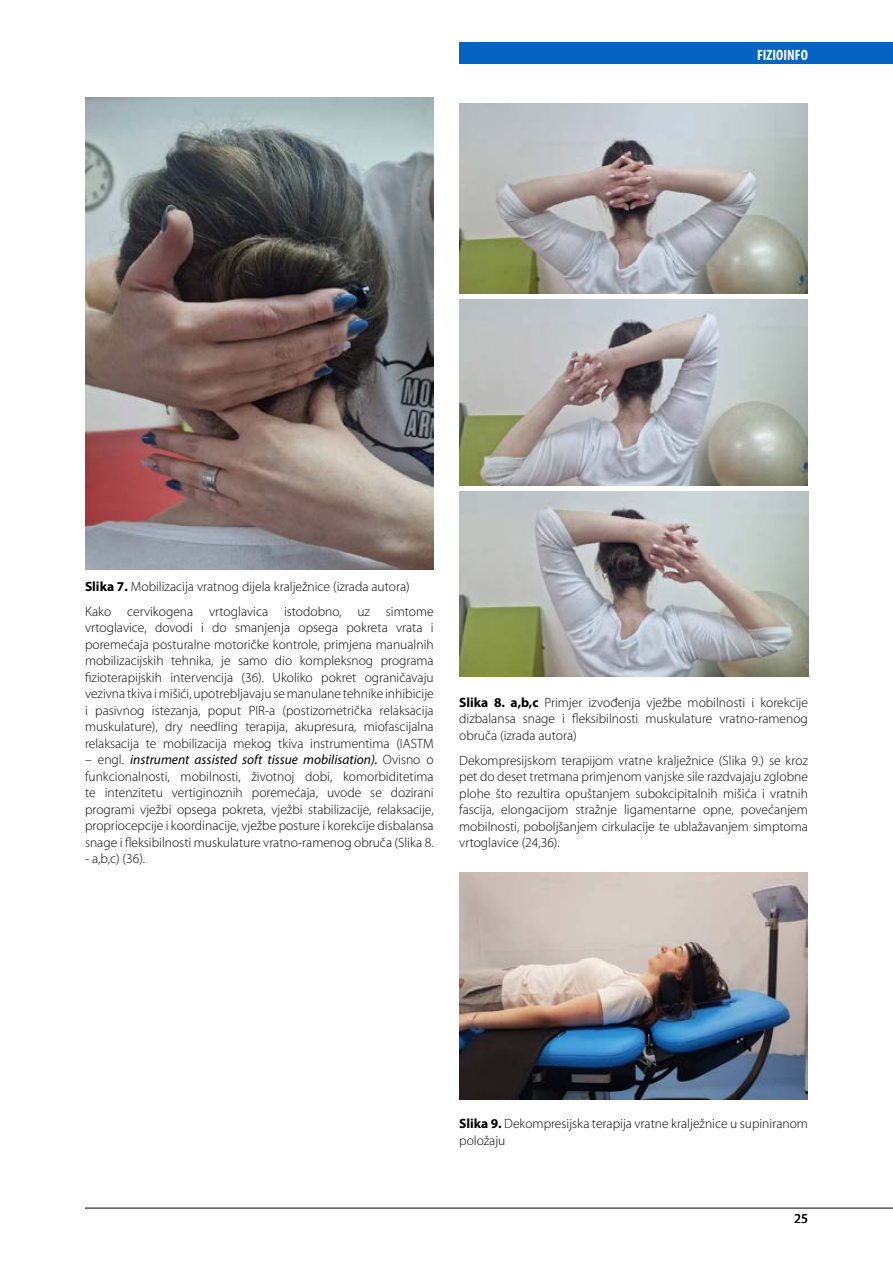
<style>
.page{position:relative;width:893px;height:1263px;background:#fff}
.page>*{position:absolute;margin:0;border:0;box-sizing:border-box;transform-origin:0 0}
.t1{font:700 condensed 15px "Myriad Pro";color:#fff}
.t2{font:300 13.5px/16.5px "Myriad Pro";color:#000;text-align:justify}
.t3{font:13.5px "Myriad Pro";color:#000}
.s1{font-weight:700}
.s2{font-weight:400;font-style:italic}
</style>
<div class="page">
<hr style="left:85px;top:1208px;width:808px;height:1px;background:#000">
<div style="left:459px;top:43px;width:434px;height:21px;background:#0563c1"></div>
<img style="left:85px;top:97px;width:349px;height:472px">
<img style="left:459px;top:103px;width:349px;height:191px">
<img style="left:459px;top:299px;width:348px;height:187px">
<img style="left:459px;top:492px;width:350px;height:185px">
<img style="left:459px;top:872px;width:349px;height:228px">
<p class="t1" style="left:757px;top:45px;width:52px">FIZIOINFO</p>
<p class="t2" style="left:85px;top:574px;width:350px;line-height:25px"><span class="s1">Slika 7.</span> Mobilizacija vratnog dijela kralježnice (izrada autora)<br>Kako cervikogena vrtoglavica istodobno, uz simtome</p>
<p class="t2" style="left:85px;top:619px;width:350px">vrtoglavice, dovodi i do smanjenja opsega pokreta vrata i poremećaja posturalne motoričke kontrole, primjena manualnih mobilizacijskih tehnika, je samo dio kompleksnog programa fizioterapijskih intervencija (36). Ukoliko pokret ograničavaju vezivna tkiva i mišići, upotrebljavaju se manulane tehnike inhibicije i pasivnog istezanja, poput PIR-a (postizometrička relaksacija muskulature), dry needling terapija, akupresura, miofascijalna relaksacija te mobilizacija mekog tkiva instrumentima (IASTM</p>
<p class="t2" style="left:85px;top:751px;width:350px">– engl. <span class="s2">instrument assisted soft tissue mobilisation).</span> Ovisno o funkcionalnosti, mobilnosti, životnoj dobi, komorbiditetima te intenzitetu vertiginoznih poremećaja, uvode se dozirani programi vježbi opsega pokreta, vježbi stabilizacije, relaksacije, propriocepcije i koordinacije, vježbe posture i korekcije disbalansa snage i fleksibilnosti muskulature vratno-ramenog obruča (Slika 8.</p>
<p class="t2" style="left:85px;top:850px;width:62px">- a,b,c) (36).</p>
<p class="t2" style="left:459px;top:694px;width:350px"><span class="s1">Slika 8. a,b,c</span> Primjer izvođenja vježbe mobilnosti i korekcije dizbalansa snage i fleksibilnosti muskulature vratno-ramenog obruča (izrada autora)</p>
<p class="t2" style="left:459px;top:752px;width:350px">Dekompresijskom terapijom vratne kralježnice (Slika 9.) se kroz pet do deset tretmana primjenom vanjske sile razdvajaju zglobne plohe što rezultira opuštanjem subokcipitalnih mišića i vratnih fascija, elongacijom stražnje ligamentarne opne, povećanjem mobilnosti, poboljšanjem cirkulacije te ublažavanjem simptoma vrtoglavice (24,36).</p>
<p class="t2" style="left:459px;top:1115px;width:350px"><span class="s1">Slika 9.</span> Dekompresijska terapija vratne kralježnice u supiniranom položaju</p>
<p class="t3" style="left:794px;top:1210px;width:15px">25</p>
</div>
